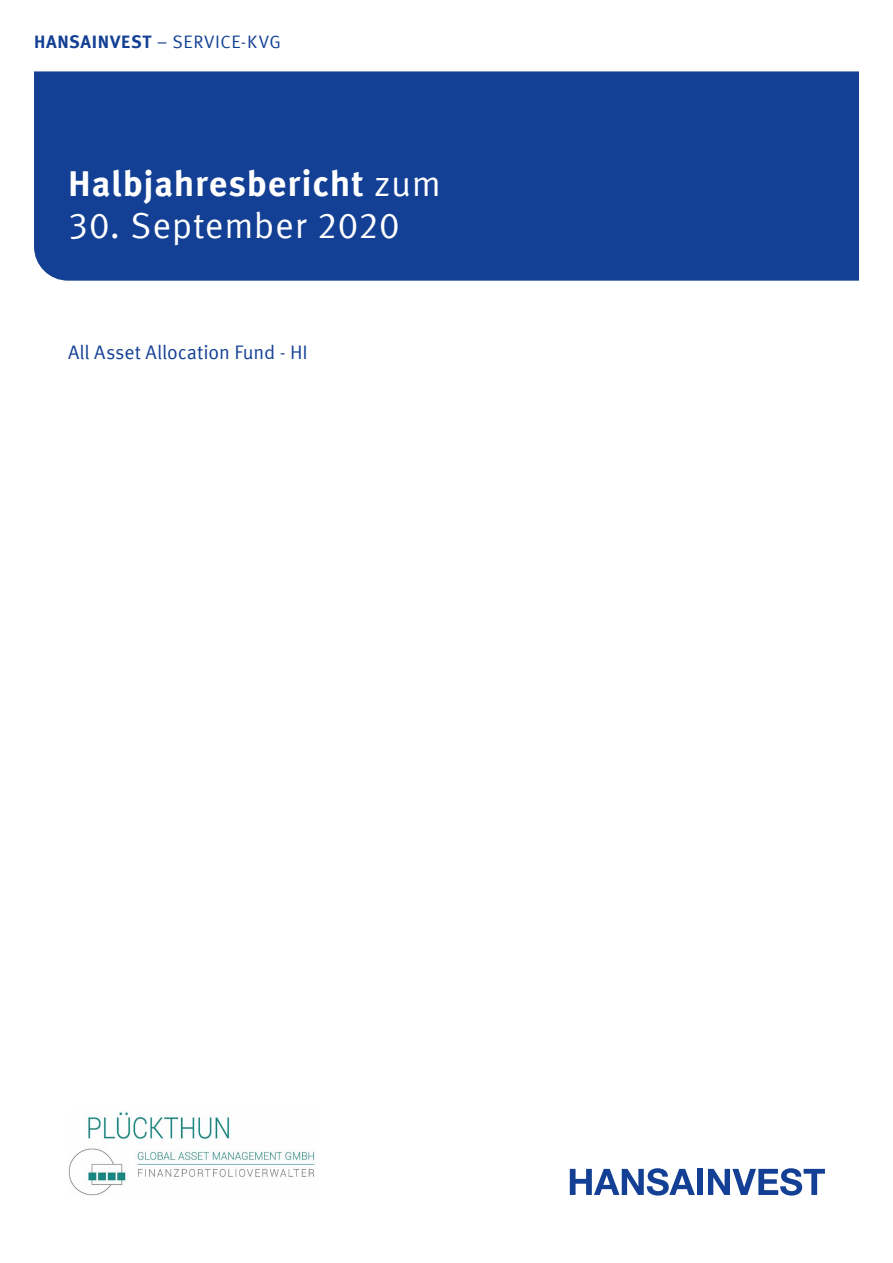
<style>
.page{position:relative;width:893px;height:1263px;background:#fff}
.page>*{position:absolute;margin:0;border:0;box-sizing:border-box;transform-origin:0 0}
.t1{font:700 36px "Meta Offc Pro";letter-spacing:.02em;color:#fff}
.t2{font:36px "Meta Offc Pro Norm";letter-spacing:.015em;color:#fff}
.t3{font:19.5px "Meta Offc Pro Norm";letter-spacing:-.005em;color:#134094}
.t4{font:18px "Meta Offc Pro Norm";letter-spacing:.03em;color:#134094}
.s1{font-family:"Meta Offc Pro";font-weight:700}
.s2{font-family:"Meta Offc Pro Norm";font-weight:400}
</style>
<div class="page">
<div style="left:34px;top:71px;width:825px;height:210px;background:#134094"></div>
<svg style="left:570px;top:1168px;width:125px;height:27px"></svg>
<div style="left:697px;top:1169px;width:6px;height:26px;background:#134094"></div>
<svg style="left:708px;top:1168px;width:117px;height:27px"></svg>
<img style="left:68px;top:1112px;width:247px;height:83px">
<p class="t4" style="left:34px;top:28px;width:248px"><span class="s1">HANSAINVEST</span> – SERVICE-KVG</p>
<h1 class="t1" style="left:68px;top:155px;width:374px">Halbjahresbericht <span class="s2">zum</span></h1>
<h1 class="t2" style="left:68px;top:198px;width:333px">30. September 2020</h1>
<p class="t3" style="left:68px;top:338px;width:241px">All Asset Allocation Fund - HI</p>
</div>
